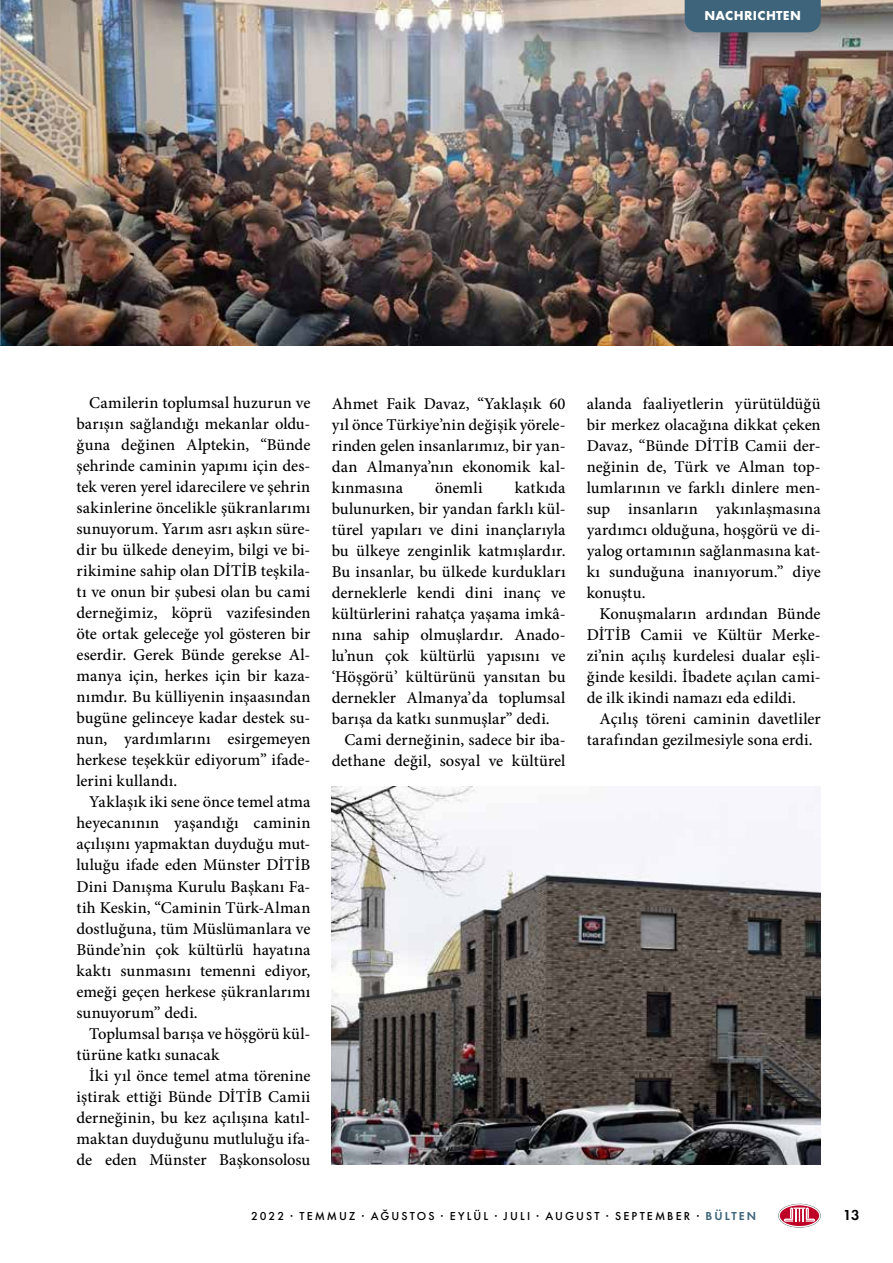
<style>
.page{position:relative;width:893px;height:1263px;background:#fff}
.page>*{position:absolute;margin:0;border:0;box-sizing:border-box;transform-origin:0 0}
.t1{font:500 16.5px/21px "Minion Pro";letter-spacing:.01em;color:#000;text-align:justify}
.t2{font:600 15px "Futura PT";color:#000}
.t3{font:700 13.5px "Futura PT";letter-spacing:.025em;color:#fff}
.t4{font:500 12px "Futura PT";letter-spacing:.175em;color:#000}
.s1{font-weight:600;color:#3d647a}
</style>
<div class="page">
<img style="left:0;top:0;width:893px;height:345px">
<img style="left:332px;top:786px;width:489px;height:378px">
<svg style="left:778px;top:1204px;width:43px;height:23px"></svg>
<div style="left:685px;top:0;width:136px;height:32px;background:#3d647a"></div>
<p class="t3" style="left:704px;top:7px;width:98px">NACHRICHTEN</p>
<p class="t1" style="left:77px;top:393px;width:235px;text-indent:13px">Camilerin toplumsal huzurun ve barışın sağlandığı mekanlar oldu&shy;ğuna değinen Alptekin, “Bünde şehrinde caminin yapımı için des&shy;tek veren yerel idarecilere ve şehrin sakinlerine öncelikle şükranlarımı sunuyorum. Yarım asrı aşkın süre&shy;dir bu ülkede deneyim, bilgi ve bi&shy;rikimine sahip olan DİTİB teşkila&shy;tı ve onun bir şubesi olan bu cami derneğimiz, köprü vazifesinden öte ortak geleceğe yol gösteren bir eserdir. Gerek Bünde gerekse Al&shy;manya için, herkes için bir kaza&shy;nımdır. Bu külliyenin inşaasından bugüne gelinceye kadar destek su&shy;nun, yardımlarını esirgemeyen herkese teşekkür ediyorum” ifade&shy;lerini kullandı.</p>
<p class="t1" style="left:77px;top:792px;width:235px;text-indent:13px">Yaklaşık iki sene önce temel atma heyecanının yaşandığı caminin açılışını yapmaktan duyduğu mut&shy;luluğu ifade eden Münster DİTİB Dini Danışma Kurulu Başkanı Fa&shy;tih Keskin, “Caminin Türk-Alman dostluğuna, tüm Müslümanlara ve Bünde’nin çok kültürlü hayatına kaktı sunmasını temenni ediyor, emeği geçen herkese şükranlarımı sunuyorum” dedi.</p>
<p class="t1" style="left:77px;top:1023px;width:235px;text-indent:13px">Toplumsal barışa ve höşgörü kül&shy;türüne katkı sunacak</p>
<p class="t1" style="left:77px;top:1065px;width:235px;text-indent:13px">İki yıl önce temel atma törenine iştirak ettiği Bünde DİTİB Camii derneğinin, bu kez açılışına katıl&shy;maktan duyduğunu mutluluğu ifa&shy;de eden Münster Başkonsolosu</p>
<p class="t1" style="left:332px;top:393px;width:235px">Ahmet Faik Davaz, “Yaklaşık 60 yıl önce Türkiye’nin değişik yörele&shy;rinden gelen insanlarımız, bir yan&shy;dan Almanya’nın ekonomik kal&shy;kınmasına</p>
<p class="t1" style="left:435px;top:477px;width:49px">önemli</p>
<p class="t1" style="left:515px;top:477px;width:52px">katkıda</p>
<p class="t1" style="left:332px;top:498px;width:235px">bulunurken, bir yandan farklı kül-</p>
<p class="t1" style="left:332px;top:519px;width:235px">türel yapıları ve dini inançlarıyla</p>
<p class="t1" style="left:332px;top:540px;width:235px">bu ülkeye zenginlik katmışlardır.</p>
<p class="t1" style="left:332px;top:561px;width:235px">Bu insanlar, bu ülkede kurdukları</p>
<p class="t1" style="left:332px;top:582px;width:235px">derneklerle kendi dini inanç ve</p>
<p class="t1" style="left:332px;top:603px;width:235px">kültürlerini rahatça yaşama imkâ-</p>
<p class="t1" style="left:332px;top:624px;width:235px">nına sahip olmuşlardır. Anado-</p>
<p class="t1" style="left:332px;top:645px;width:235px">lu’nun çok kültürlü yapısını ve</p>
<p class="t1" style="left:332px;top:666px;width:235px">‘Höşgörü’ kültürünü yansıtan bu</p>
<p class="t1" style="left:332px;top:687px;width:235px">dernekler Almanya’da toplumsal</p>
<p class="t1" style="left:332px;top:708px;width:220px">barışa da katkı sunmuşlar” dedi.</p>
<p class="t1" style="left:344px;top:729px;width:223px">Cami derneğinin, sadece bir iba-</p>
<p class="t1" style="left:332px;top:750px;width:235px">dethane değil, sosyal ve kültürel</p>
<p class="t1" style="left:587px;top:393px;width:235px">alanda faaliyetlerin yürütüldüğü bir merkez olacağına dikkat çeken Davaz, “Bünde DİTİB Camii der&shy;neğinin de, Türk ve Alman top&shy;lumlarının ve farklı dinlere men&shy;sup insanların yakınlaşmasına yardımcı olduğuna, hoşgörü ve di&shy;yalog ortamının sağlanmasına kat&shy;kı sunduğuna inanıyorum.” diye konuştu.</p>
<p class="t1" style="left:587px;top:603px;width:235px;text-indent:13px">Konuşmaların ardından Bünde DİTİB Camii ve Kültür Merke&shy;zi’nin açılış kurdelesi dualar eşli&shy;ğinde kesildi. İbadete açılan cami&shy;de ilk ikindi namazı eda edildi.</p>
<p class="t1" style="left:587px;top:708px;width:235px;text-indent:13px">Açılış töreni caminin davetliler tarafından gezilmesiyle sona erdi.</p>
<p class="t4" style="left:251px;top:1209px;width:506px">2022 · TEMMUZ · AĞUSTOS · EYLÜL · JULI · AUGUST · SEPTEMBER · <span class="s1">BÜLTEN</span></p>
<p class="t2" style="left:843px;top:1206px;width:18px">13</p>
</div>
